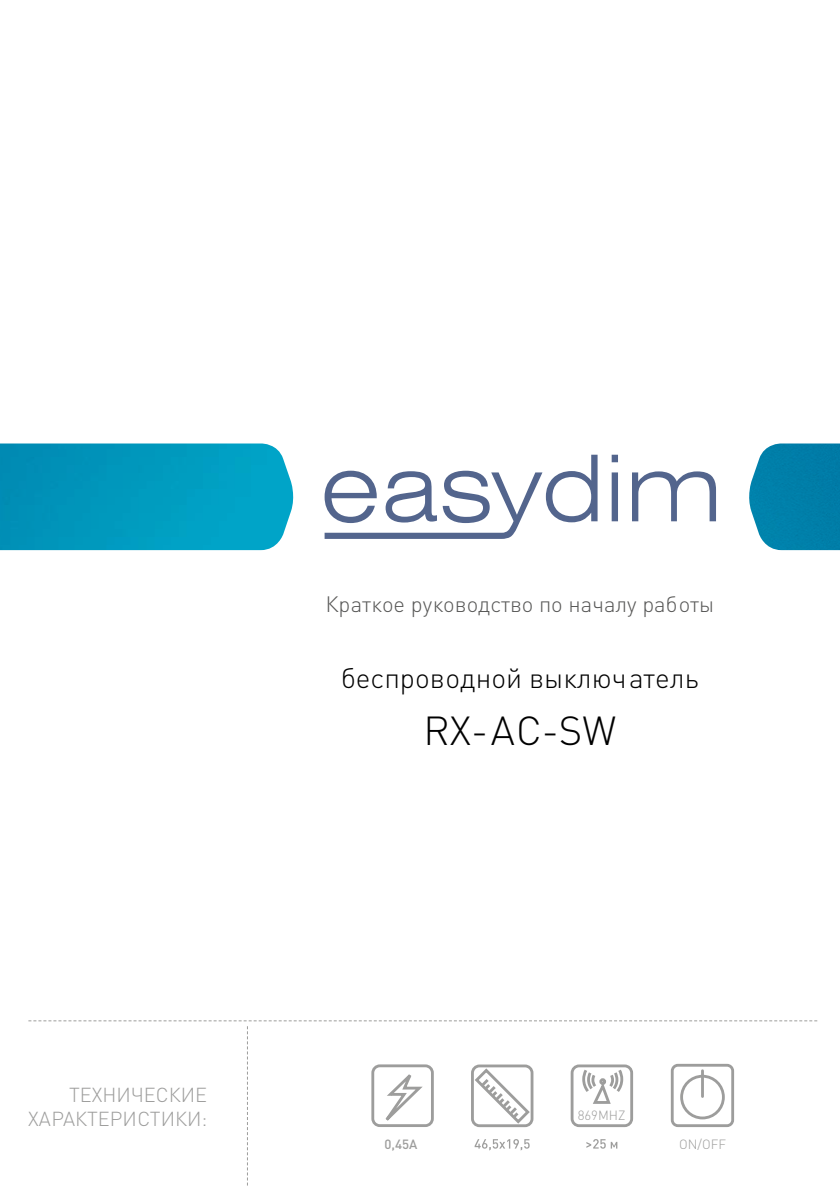
<style>
.page{position:relative;width:840px;height:1191px;background:#fff}
.page>*{position:absolute;margin:0;border:0;box-sizing:border-box;transform-origin:0 0}
.t1{font:300 40px "DIN Pro";color:#000}
.t2{font:300 28px "DIN Pro";color:#000}
.t3{font:300 22px "DIN Pro";color:#575756}
.t4{font:300 20px/24px "DIN Pro";color:#9d9d9c;text-align:right}
.t5{font:300 13.2px "DIN Pro";color:#9d9d9c}
.t6{font:500 13.2px "DIN Pro";color:#9d9d9c}
</style>
<div class="page">
<img style="left:0;top:443px;width:294px;height:107px">
<img style="left:749px;top:443px;width:90px;height:107px">
<svg style="left:324px;top:455px;width:273px;height:84px"></svg>
<svg style="left:611px;top:455px;width:6px;height:66px"></svg>
<svg style="left:632px;top:471px;width:83px;height:50px"></svg>
<svg style="left:28px;top:1020px;width:788px;height:165px"></svg>
<div style="left:670px;top:1063px;width:63px;height:64px;border:3px solid #9d9d9c;border-radius:6px"></div>
<div style="left:679px;top:1074px;width:45px;height:45px;border:3px solid #9d9d9c;border-radius:50%"></div>
<hr style="left:700px;top:1070px;width:3px;height:26px;background:#9d9d9c">
<p class="t3" style="left:325px;top:587px;width:390px">Краткое руководство по началу работы</p>
<p class="t2" style="left:341px;top:656px;width:359px">беспроводной выключатель</p>
<h1 class="t1" style="left:423px;top:699px;width:194px">RX-AC-SW</h1>
<p class="t4" style="left:28px;top:1080px;width:181px">ТЕХНИЧЕСКИЕ<br>ХАРАКТЕРИСТИКИ:</p>
<p class="t5" style="left:577px;top:1104px;width:49px">869MHZ</p>
<p class="t6" style="left:384px;top:1133px;width:34px">0,45А</p>
<p class="t5" style="left:678px;top:1133px;width:48px">ON/OFF</p>
</div>
